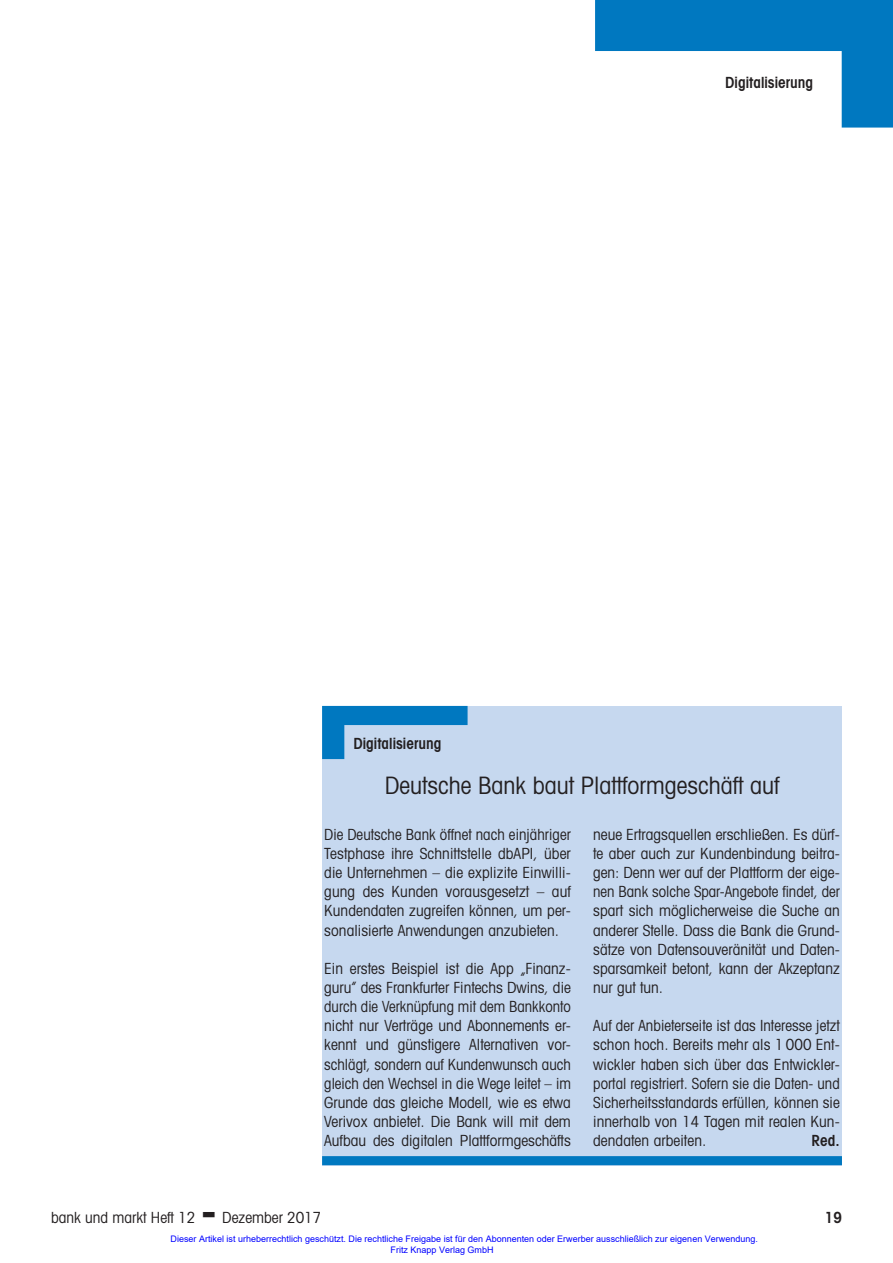
<style>
.page{position:relative;width:893px;height:1263px;background:#fff}
.page>*{position:absolute;margin:0;border:0;box-sizing:border-box;transform-origin:0 0}
.t1{font:condensed 24px "Avant Garde";color:#231f20}
.t2{font:condensed 15.3px/19.2px "Avant Garde";color:#231f20;text-align:justify}
.t3{font:600 condensed 15.3px "Avant Garde";color:#231f20}
.t4{font:9px/10.8px "Arial";color:#00f}
</style>
<div class="page">
<div style="left:322px;top:706px;width:520px;height:459px;background:#c6d8ef"></div>
<div style="left:322px;top:1156px;width:520px;height:9px;background:#0078c0"></div>
<svg style="left:322px;top:706px;width:146px;height:53px"></svg>
<svg style="left:595px;top:0;width:298px;height:128px"></svg>
<p class="t3" style="left:725px;top:74px;width:89px">Digitalisierung</p>
<p class="t3" style="left:353px;top:734px;width:89px">Digitalisierung</p>
<h1 class="t1" style="left:385px;top:770px;width:396px">Deutsche Bank baut Plattformgeschäft auf</h1>
<p class="t2" style="left:593px;top:824px;width:248px">neue Ertragsquellen erschließen. Es dürf&shy;te aber auch zur Kundenbindung beitra&shy;gen: Denn wer auf der Plattform der eige&shy;nen Bank solche Spar-Angebote findet, der spart sich möglicherweise die Suche an anderer Stelle. Dass die Bank die Grund&shy;sätze von Datensouveränität und Daten&shy;sparsamkeit betont, kann der Akzeptanz nur gut tun.</p>
<p class="t2" style="left:593px;top:1016px;width:248px">Auf der Anbieterseite ist das Interesse jetzt schon hoch. Bereits mehr als 1 000 Ent&shy;wickler haben sich über das Entwickler&shy;portal registriert. Sofern sie die Daten- und Sicherheitsstandards erfüllen, können sie innerhalb von 14 Tagen mit realen Kun&shy;dendaten arbeiten.</p>
<p class="t2" style="left:324px;top:824px;width:248px">Die Deutsche Bank öffnet nach einjähriger Testphase ihre Schnittstelle dbAPI, über die Unternehmen – die explizite Einwilli&shy;gung des Kunden vorausgesetzt – auf Kundendaten zugreifen können, um per&shy;sonalisierte Anwendungen anzubieten.</p>
<p class="t2" style="left:324px;top:958px;width:248px">Ein erstes Beispiel ist die App „Finanz&shy;guru” des Frankfurter Fintechs Dwins, die durch die Verknüpfung mit dem Bankkonto nicht nur Verträge und Abonnements er&shy;kennt und günstigere Alternativen vor&shy;schlägt, sondern auf Kundenwunsch auch gleich den Wechsel in die Wege leitet – im Grunde das gleiche Modell, wie es etwa Verivox anbietet. Die Bank will mit dem Aufbau des digitalen Plattformgeschäfts</p>
<p class="t3" style="left:811px;top:1131px;width:30px">Red.</p>
<p class="t2" style="left:51px;top:1207px;width:146px">bank und markt Heft 12</p>
<p class="t2" style="left:222px;top:1207px;width:101px">Dezember 2017</p>
<p class="t3" style="left:825px;top:1208px;width:19px">19</p>
<p class="t4" style="left:391px;top:1233px;width:369px;text-indent:-220px">Dieser Artikel ist urheberrechtlich geschützt. Die rechtliche Freigabe ist für den Abonnenten oder Erwerber ausschließlich zur eigenen Verwendung.<br>Fritz Knapp Verlag GmbH</p>
</div>
